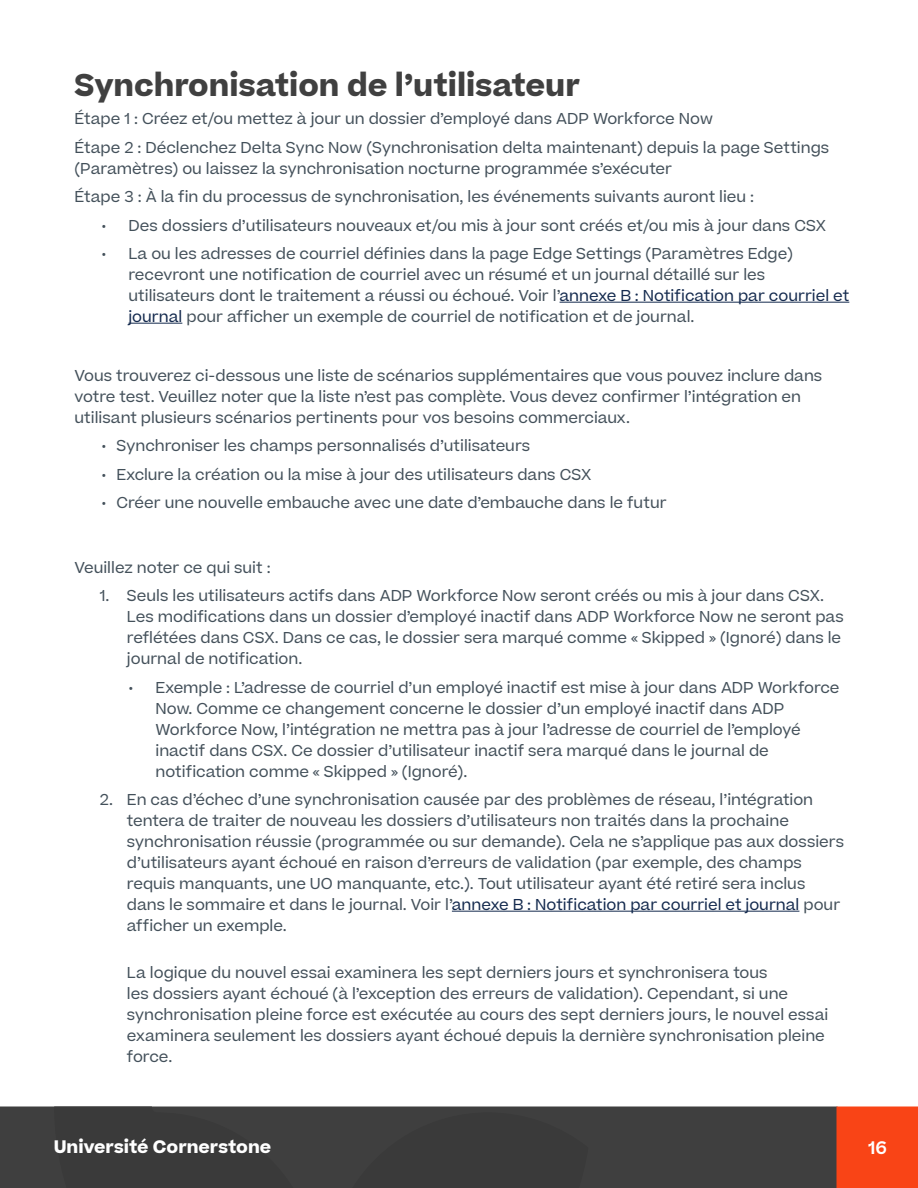
<style>
.page{position:relative;width:918px;height:1188px;background:#fff}
.page>*{position:absolute;margin:0;border:0;box-sizing:border-box;transform-origin:0 0}
.Paragraph_Style1{font:700 30px "Beatrice";color:#404040}
.t1{font:700 17.25px "Beatrice";color:#fff}
.t2{font:600 17.25px "Beatrice";color:#fff}
.Alpha-Numeric_List_S{font:15px/21px "Beatrice";color:#43505a}
.Paragraph_Style1-2{font:15px/21px "Beatrice";color:#43505a}
.Paragraph_Style19{font:15px/21px "Beatrice";color:#43505a}
.Paragraph_Style10{font:15px/21px "Beatrice";color:#43505a}
.Bullet_List_Style3{font:15px/21px "Beatrice";color:#43505a}
.Bullet_List_Style2{font:15px "Beatrice";color:#43505a}
.s1{color:#142a4e}
</style>
<div class="page">
<div style="left:0;top:1107px;width:837px;height:81px;background:#3f3f3f"></div>
<div style="left:837px;top:1107px;width:81px;height:81px;background:#f94416"></div>
<hr style="left:560px;top:302px;width:289px;height:1px;background:#142a4e">
<hr style="left:128px;top:323px;width:54px;height:1px;background:#142a4e">
<hr style="left:452px;top:911px;width:347px;height:1px;background:#142a4e">
<p class="Paragraph_Style1" style="left:74px;top:64px;width:507px">Synchronisation de l’utilisateur</p>
<p class="Paragraph_Style1-2" style="left:74px;top:108px;width:640px">Étape 1 : Créez et/ou mettez à jour un dossier d’employé dans ADP Workforce Now</p>
<p class="Paragraph_Style1-2" style="left:74px;top:136px;width:756px">Étape 2 : Déclenchez Delta Sync Now (Synchronisation delta maintenant) depuis la page Settings (Paramètres) ou laissez la synchronisation nocturne programmée s’exécuter</p>
<p class="Paragraph_Style1-2" style="left:74px;top:186px;width:681px">Étape 3 : À la fin du processus de synchronisation, les événements suivants auront lieu :</p>
<p class="Bullet_List_Style2" style="left:101px;top:215px;width:726px">• Des dossiers d’utilisateurs nouveaux et/ou mis à jour sont créés et/ou mis à jour dans CSX</p>
<p class="Bullet_List_Style3" style="left:128px;top:243px;width:722px;text-indent:-27px">• La ou les adresses de courriel définies dans la page Edge Settings (Paramètres Edge) recevront une notification de courriel avec un résumé et un journal détaillé sur les utilisateurs dont le traitement a réussi ou échoué. Voir l’<span class="s1">annexe B : Notification par courriel et journal</span> pour afficher un exemple de courriel de notification et de journal.</p>
<p class="Paragraph_Style1-2" style="left:74px;top:364px;width:749px">Vous trouverez ci-dessous une liste de scénarios supplémentaires que vous pouvez inclure dans votre test. Veuillez noter que la liste n’est pas complète. Vous devez confirmer l’intégration en utilisant plusieurs scénarios pertinents pour vos besoins commerciaux.</p>
<p class="Bullet_List_Style2" style="left:101px;top:436px;width:430px">• Synchroniser les champs personnalisés d’utilisateurs</p>
<p class="Bullet_List_Style2" style="left:101px;top:464px;width:492px">• Exclure la création ou la mise à jour des utilisateurs dans CSX</p>
<p class="Bullet_List_Style2" style="left:101px;top:493px;width:567px">• Créer une nouvelle embauche avec une date d’embauche dans le futur</p>
<p class="Paragraph_Style1-2" style="left:74px;top:556px;width:198px">Veuillez noter ce qui suit :</p>
<p class="Alpha-Numeric_List_S" style="left:127px;top:585px;width:718px;text-indent:-27px">1. Seuls les utilisateurs actifs dans ADP Workforce Now seront créés ou mis à jour dans CSX.<br>Les modifications dans un dossier d’employé inactif dans ADP Workforce Now ne seront pas reflétées dans CSX. Dans ce cas, le dossier sera marqué comme « Skipped » (Ignoré) dans le journal de notification.</p>
<p class="Paragraph_Style19" style="left:155px;top:676px;width:686px;text-indent:-27px">• Exemple : L’adresse de courriel d’un employé inactif est mise à jour dans ADP Workforce Now. Comme ce changement concerne le dossier d’un employé inactif dans ADP Workforce Now, l’intégration ne mettra pas à jour l’adresse de courriel de l’employé inactif dans CSX. Ce dossier d’utilisateur inactif sera marqué dans le journal de notification comme « Skipped » (Ignoré).</p>
<p class="Alpha-Numeric_List_S" style="left:127px;top:789px;width:719px;text-indent:-27px">2. En cas d’échec d’une synchronisation causée par des problèmes de réseau, l’intégration tentera de traiter de nouveau les dossiers d’utilisateurs non traités dans la prochaine synchronisation réussie (programmée ou sur demande). Cela ne s’applique pas aux dossiers d’utilisateurs ayant échoué en raison d’erreurs de validation (par exemple, des champs requis manquants, une UO manquante, etc.). Tout utilisateur ayant été retiré sera inclus dans le sommaire et dans le journal. Voir l’<span class="s1">annexe B : Notification par courriel et journal</span> pour afficher un exemple.</p>
<p class="Paragraph_Style10" style="left:127px;top:961px;width:703px">La logique du nouvel essai examinera les sept derniers jours et synchronisera tous<br>les dossiers ayant échoué (à l’exception des erreurs de validation). Cependant, si une synchronisation pleine force est exécutée au cours des sept derniers jours, le nouvel essai examinera seulement les dossiers ayant échoué depuis la dernière synchronisation pleine force.</p>
<p class="t1" style="left:54px;top:1135px;width:219px">Université Cornerstone</p>
<p class="t2" style="left:868px;top:1136px;width:20px">16</p>
</div>
